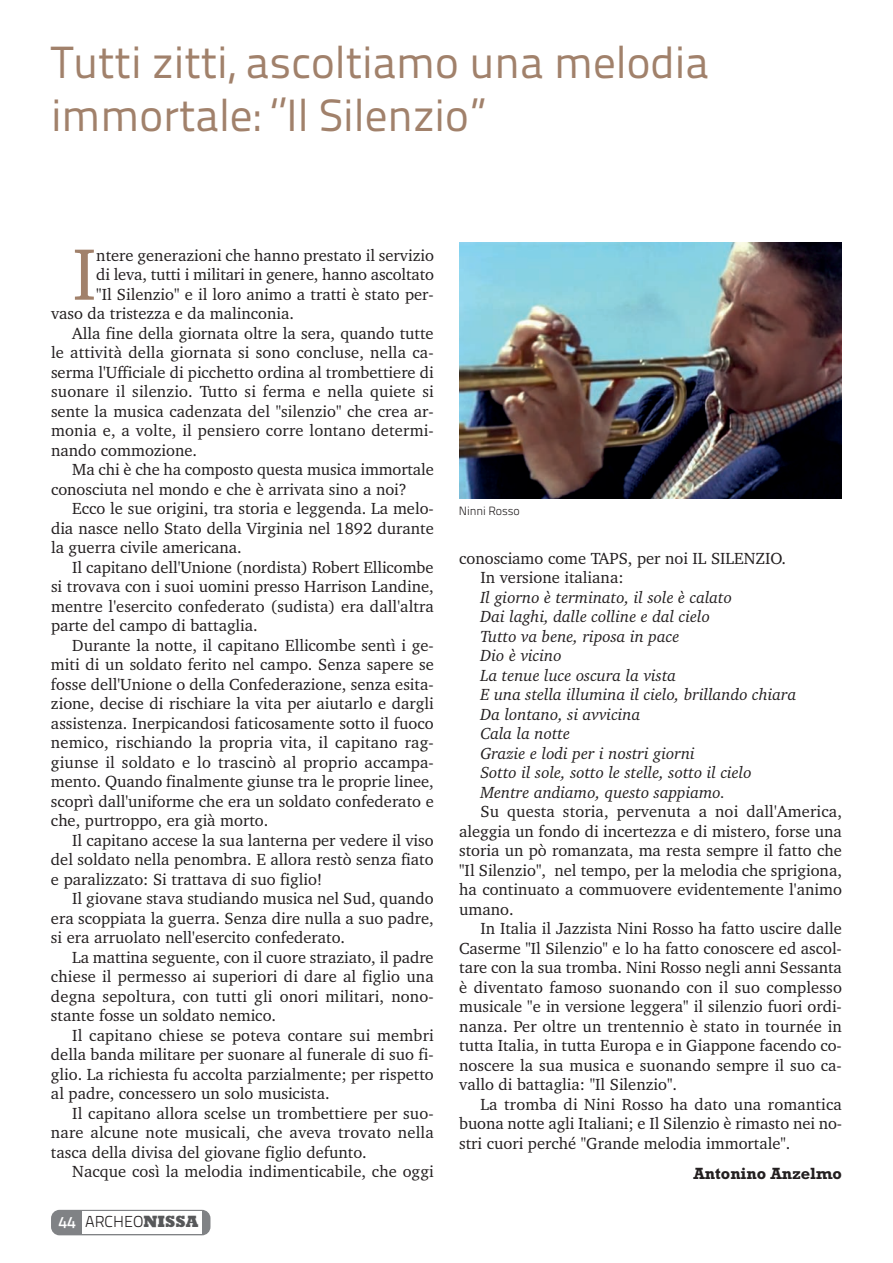
<style>
.page{position:relative;width:893px;height:1263px;background:#fff}
.page>*{position:absolute;margin:0;border:0;box-sizing:border-box;transform-origin:0 0}
.t1{font:74.55px "Charter";color:#a1816b}
.t2{font:45px/52.5px "Titillium Text 20 L 400 wt";color:#a1816b}
.t3{font:16.5px/19.5px "Charter";color:#231f20;text-align:justify}
.t4{font:italic 16.5px/19.5px "Charter";color:#231f20}
.t5{font:700 16.5px "Rockwell";color:#231f20}
.t6{font:15.9px "Titillium Text 20 L 250 wt";color:#231f20}
.t7{font:12px "Titillium Text 20 L 250 wt";letter-spacing:-.01em;color:#231f20}
.s1{font-family:"Titillium Text 20 L 600 wt";font-size:16.5px;color:#fff}
.s2{font-family:"Rockwell";font-weight:800;font-size:16.5px;color:#57585a}
</style>
<div class="page">
<div style="left:51px;top:1210px;width:159px;height:25px;background:#808285;border-radius:9px"></div>
<div style="left:82px;top:1211px;width:120px;height:23px;background:#fff"></div>
<img style="left:459px;top:243px;width:383px;height:256px">
<h2 class="t2" style="left:51px;top:34px;width:659px">Tutti zitti, ascoltiamo una melodia immortale: ‘’Il Silenzio”</h2>
<h1 class="t1" style="left:72px;top:210px;width:26px">I</h1>
<p class="t3" style="left:96px;top:245px;width:339px">ntere generazioni che hanno prestato il servizio</p>
<p class="t3" style="left:96px;top:265px;width:339px">di leva, tutti i militari in genere, hanno ascoltato</p>
<p class="t3" style="left:96px;top:284px;width:339px">"Il Silenzio" e il loro animo a tratti è stato per-</p>
<p class="t3" style="left:51px;top:304px;width:244px">vaso da tristezza e da malinconia.</p>
<p class="t3" style="left:72px;top:323px;width:363px">Alla fine della giornata oltre la sera, quando tutte</p>
<p class="t3" style="left:51px;top:343px;width:384px">le attività della giornata si sono concluse, nella ca-</p>
<p class="t3" style="left:51px;top:362px;width:384px">serma l'Ufficiale di picchetto ordina al trombettiere di</p>
<p class="t3" style="left:51px;top:382px;width:384px">suonare il silenzio. Tutto si ferma e nella quiete si</p>
<p class="t3" style="left:51px;top:401px;width:384px">sente la musica cadenzata del "silenzio" che crea ar-</p>
<p class="t3" style="left:51px;top:421px;width:384px">monia e, a volte, il pensiero corre lontano determi-</p>
<p class="t3" style="left:51px;top:440px;width:148px">nando commozione.</p>
<p class="t3" style="left:72px;top:460px;width:363px">Ma chi è che ha composto questa musica immortale</p>
<p class="t3" style="left:51px;top:479px;width:357px">conosciuta nel mondo e che è arrivata sino a noi?</p>
<p class="t3" style="left:72px;top:499px;width:363px">Ecco le sue origini, tra storia e leggenda. La melo-</p>
<p class="t3" style="left:51px;top:518px;width:384px">dia nasce nello Stato della Virginia nel 1892 durante</p>
<p class="t3" style="left:51px;top:538px;width:192px">la guerra civile americana.</p>
<p class="t3" style="left:72px;top:557px;width:363px">Il capitano dell'Unione (nordista) Robert Ellicombe</p>
<p class="t3" style="left:51px;top:577px;width:384px">si trovava con i suoi uomini presso Harrison Landine,</p>
<p class="t3" style="left:51px;top:596px;width:384px">mentre l'esercito confederato (sudista) era dall'altra</p>
<p class="t3" style="left:51px;top:616px;width:208px">parte del campo di battaglia.</p>
<p class="t3" style="left:72px;top:635px;width:363px">Durante la notte, il capitano Ellicombe sentì i ge-</p>
<p class="t3" style="left:51px;top:655px;width:384px">miti di un soldato ferito nel campo. Senza sapere se</p>
<p class="t3" style="left:51px;top:674px;width:384px">fosse dell'Unione o della Confederazione, senza esita-</p>
<p class="t3" style="left:51px;top:694px;width:384px">zione, decise di rischiare la vita per aiutarlo e dargli</p>
<p class="t3" style="left:51px;top:713px;width:384px">assistenza. Inerpicandosi faticosamente sotto il fuoco</p>
<p class="t3" style="left:51px;top:733px;width:384px">nemico, rischiando la propria vita, il capitano rag-</p>
<p class="t3" style="left:51px;top:752px;width:384px">giunse il soldato e lo trascinò al proprio accampa-</p>
<p class="t3" style="left:51px;top:772px;width:384px">mento. Quando finalmente giunse tra le proprie linee,</p>
<p class="t3" style="left:51px;top:791px;width:384px">scoprì dall'uniforme che era un soldato confederato e</p>
<p class="t3" style="left:51px;top:811px;width:219px">che, purtroppo, era già morto.</p>
<p class="t3" style="left:72px;top:830px;width:363px">Il capitano accese la sua lanterna per vedere il viso</p>
<p class="t3" style="left:51px;top:850px;width:384px">del soldato nella penombra. E allora restò senza fiato</p>
<p class="t3" style="left:51px;top:869px;width:273px">e paralizzato: Si trattava di suo figlio!</p>
<p class="t3" style="left:72px;top:889px;width:363px">Il giovane stava studiando musica nel Sud, quando</p>
<p class="t3" style="left:51px;top:908px;width:384px">era scoppiata la guerra. Senza dire nulla a suo padre,</p>
<p class="t3" style="left:51px;top:928px;width:296px">si era arruolato nell'esercito confederato.</p>
<p class="t3" style="left:72px;top:947px;width:363px">La mattina seguente, con il cuore straziato, il padre</p>
<p class="t3" style="left:51px;top:967px;width:384px">chiese il permesso ai superiori di dare al figlio una</p>
<p class="t3" style="left:51px;top:986px;width:384px">degna sepoltura, con tutti gli onori militari, nono-</p>
<p class="t3" style="left:51px;top:1006px;width:227px">stante fosse un soldato nemico.</p>
<p class="t3" style="left:72px;top:1025px;width:363px">Il capitano chiese se poteva contare sui membri</p>
<p class="t3" style="left:51px;top:1045px;width:384px">della banda militare per suonare al funerale di suo fi-</p>
<p class="t3" style="left:51px;top:1064px;width:384px">glio. La richiesta fu accolta parzialmente; per rispetto</p>
<p class="t3" style="left:51px;top:1084px;width:280px">al padre, concessero un solo musicista.</p>
<p class="t3" style="left:72px;top:1103px;width:363px">Il capitano allora scelse un trombettiere per suo-</p>
<p class="t3" style="left:51px;top:1123px;width:384px">nare alcune note musicali, che aveva trovato nella</p>
<p class="t3" style="left:51px;top:1142px;width:317px">tasca della divisa del giovane figlio defunto.</p>
<p class="t3" style="left:72px;top:1162px;width:363px">Nacque così la melodia indimenticabile, che oggi</p>
<p class="t6" style="left:59px;top:1210px;width:141px"><span class="s1">44</span> ARCHEO<span class="s2">NISSA</span></p>
<p class="t7" style="left:459px;top:502px;width:62px">Ninni Rosso</p>
<p class="t3" style="left:480px;top:548px;width:307px;text-indent:-21px">conosciamo come TAPS, per noi IL SILENZIO.<br>In versione italiana:</p>
<p class="t4" style="left:480px;top:587px;width:317px">Il giorno è terminato, il sole è calato<br>Dai laghi, dalle colline e dal cielo<br>Tutto va bene, riposa in pace<br>Dio è vicino<br>La tenue luce oscura la vista<br>E una stella illumina il cielo, brillando chiara<br>Da lontano, si avvicina<br>Cala la notte<br>Grazie e lodi per i nostri giorni<br>Sotto il sole, sotto le stelle, sotto il cielo<br>Mentre andiamo, questo sappiamo.</p>
<p class="t3" style="left:459px;top:802px;width:384px;text-indent:21px">Su questa storia, pervenuta a noi dall'America, aleggia un fondo di incertezza e di mistero, forse una storia un pò romanzata, ma resta sempre il fatto che "Il Silenzio", nel tempo, per la melodia che sprigiona, ha continuato a commuovere evidentemente l'animo umano.</p>
<p class="t3" style="left:459px;top:919px;width:384px;text-indent:21px">In Italia il Jazzista Nini Rosso ha fatto uscire dalle Caserme "Il Silenzio" e lo ha fatto conoscere ed ascol&shy;tare con la sua tromba. Nini Rosso negli anni Sessanta è diventato famoso suonando con il suo complesso musicale "e in versione leggera" il silenzio fuori ordi&shy;nanza. Per oltre un trentennio è stato in tournée in tutta Italia, in tutta Europa e in Giappone facendo co&shy;noscere la sua musica e suonando sempre il suo ca&shy;vallo di battaglia: "Il Silenzio".</p>
<p class="t3" style="left:459px;top:1094px;width:384px;text-indent:21px">La tromba di Nini Rosso ha dato una romantica buona notte agli Italiani; e Il Silenzio è rimasto nei no&shy;stri cuori perché "Grande melodia immortale".</p>
<p class="t5" style="left:693px;top:1163px;width:150px">Antonino Anzelmo</p>
</div>
